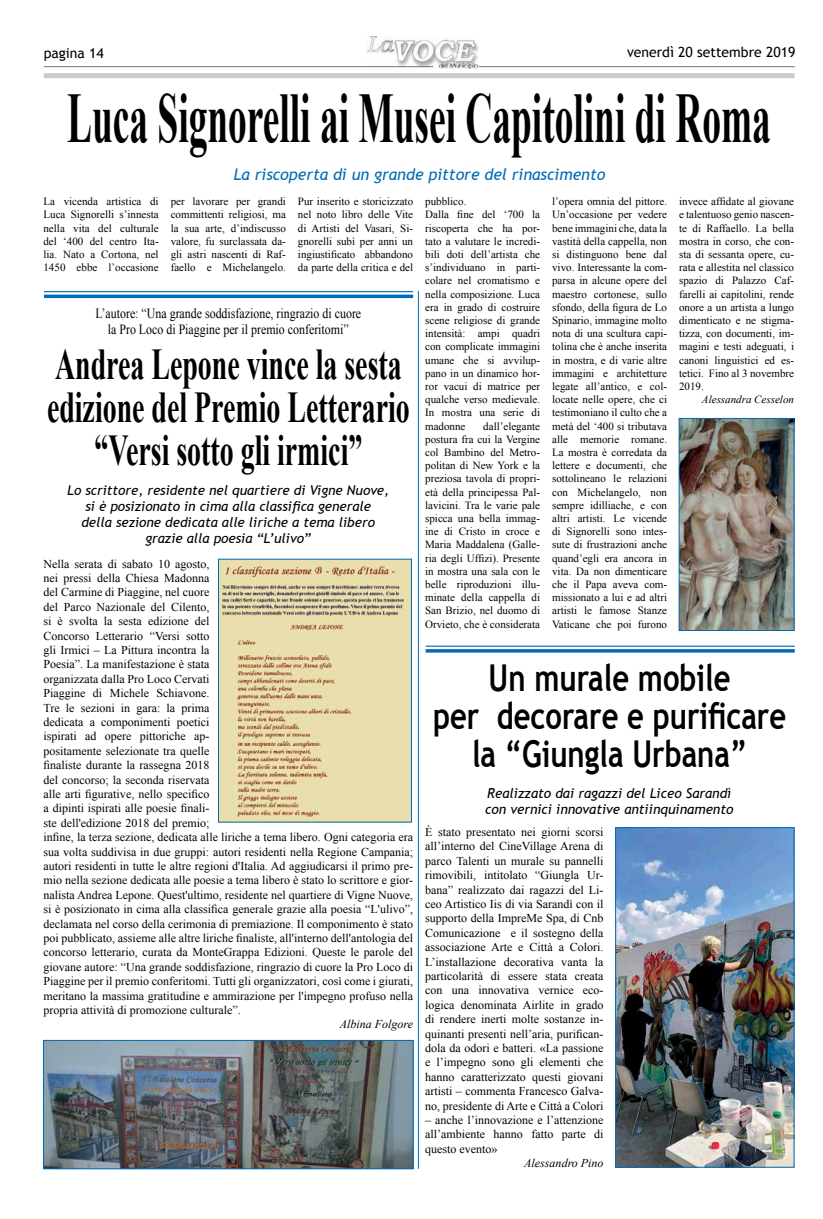
<style>
.page{position:relative;width:823px;height:1219px;background:#fff}
.page>*{position:absolute;margin:0;border:0;box-sizing:border-box;transform-origin:0 0}
.t1{font:700 71px "Times New Roman";color:#000;scale:.53 1}
.t2{font:700 44px/43px "Times New Roman";color:#000;text-align:center;scale:.63 1}
.t3{font:700 37px/38px "Trebuchet MS";color:#000;text-align:center;scale:.79 1}
.t4{font:italic 16px "Trebuchet MS";color:#006bb6}
.t5{font:14px/16px "Times New Roman";color:#000;text-align:center;scale:.85 1}
.t6{font:14px "Trebuchet MS";color:#000}
.t7{font:italic 13.6px/16.3px "Trebuchet MS";color:#000}
.t8{font:italic 13.5px/16.2px "Trebuchet MS";color:#000;text-align:center}
.t9{font:12px/14.4px "Times New Roman";color:#000;text-align:justify}
.t10{font:italic 12px "Times New Roman";color:#000}
.t11{font:11px/13.2px "Times New Roman";color:#000;text-align:justify}
.t12{font:italic 11px "Times New Roman";color:#000}
</style>
<div class="page">
<img style="left:366px;top:37px;width:112px;height:31px">
<hr style="left:44px;top:66px;width:389px;height:1px;background:#000">
<hr style="left:479px;top:66px;width:315px;height:1px;background:#000">
<div style="left:44px;top:73px;width:750px;height:5px;background:#c9cacc"></div>
<hr style="left:417px;top:291px;width:1px;height:878px;background:#006bb6">
<hr style="left:44px;top:291px;width:369px;height:1px;background:#006bb6">
<hr style="left:44px;top:295px;width:369px;height:3px;background:#006bb6">
<hr style="left:425px;top:646px;width:369px;height:1px;background:#006bb6">
<svg style="left:425px;top:649px;width:369px;height:4px"></svg>
<img style="left:616px;top:829px;width:176px;height:337px">
<div style="left:614px;top:827px;width:180px;height:341px;border:1px solid #006bb6"></div>
<img style="left:220px;top:561px;width:190px;height:260px">
<div style="left:218px;top:559px;width:194px;height:264px;border:1px solid #006bb6"></div>
<img style="left:45px;top:1042px;width:366px;height:125px">
<div style="left:43px;top:1040px;width:370px;height:129px;border:1px solid #006bb6"></div>
<img style="left:680px;top:420px;width:112px;height:209px">
<div style="left:678px;top:418px;width:116px;height:213px;border:1px solid #006bb6"></div>
<p class="t6" style="left:44px;top:44px;width:62px">pagina 14</p>
<p class="t6" style="left:626px;top:43px;width:170px">venerdì 20 settembre 2019</p>
<h1 class="t1" style="left:67px;top:67px;width:1328px">Luca Signorelli ai Musei Capitolini di Roma</h1>
<h3 class="t4" style="left:233px;top:165px;width:373px">La riscoperta di un grande pittore del rinascimento</h3>
<p class="t11" style="left:43px;top:195px;width:117px">La vicenda artistica di Luca Signorelli s’innesta nella vita del culturale del ‘400 del centro Ita&shy;lia. Nato a Cortona, nel 1450 ebbe l’occasione</p>
<p class="t11" style="left:171px;top:195px;width:117px">per lavorare per grandi committenti religiosi, ma la sua arte, d’indiscusso valore, fu surclassata da&shy;gli astri nascenti di Raf&shy;faello e Michelangelo.</p>
<p class="t11" style="left:298px;top:195px;width:117px">Pur inserito e storicizzato nel noto libro delle Vite di Artisti del Vasari, Si&shy;gnorelli subì per anni un ingiustificato abbandono da parte della critica e del</p>
<p class="t11" style="left:425px;top:195px;width:116px;text-align:left">pubblico.<br>Dalla fine del ‘700 la riscoperta che ha por&shy;tato a valutare le incredi&shy;bili doti dell’artista che s’individuano in parti&shy;colare nel cromatismo e nella composizione. Luca era in grado di costruire scene religiose di grande intensità: ampi quadri con complicate immagini umane che si avvilup&shy;pano in un dinamico hor&shy;ror vacui di matrice per qualche verso medievale.<br>In mostra una serie di madonne</p>
<p class="t11" style="left:552px;top:195px;width:116px">l’opera omnia del pittore.<br>Un’occasione per vedere bene immagini che, data la vastità della cappella, non si distinguono bene dal vivo. Interessante la com&shy;parsa in alcune opere del maestro cortonese, sullo sfondo, della figura de Lo Spinario, immagine molto nota di una scultura capi&shy;tolina che è anche inserita in mostra, e di varie altre immagini e architetture legate all’antico, e col&shy;locate nelle opere, che ci testimoniano il culto che a metà del ‘400 si tributava alle memorie romane.<br>La mostra è corredata da lettere e documenti, che sottolineano le relazioni con Michelangelo, non sempre idilliache, e con altri artisti. Le vicende di Signorelli sono intes&shy;sute di frustrazioni anche quand’egli era ancora in vita. Da non dimenticare che il Papa aveva com&shy;missionato a lui e ad altri artisti le famose Stanze Vaticane che poi furono</p>
<p class="t11" style="left:678px;top:195px;width:116px">invece affidate al giovane e talentuoso genio nascen&shy;te di Raffaello. La bella mostra in corso, che con&shy;sta di sessanta opere, cu&shy;rata e allestita nel classico spazio di Palazzo Caf&shy;farelli ai capitolini, rende onore a un artista a lungo dimenticato e ne stigma&shy;tizza, con documenti, im&shy;magini e testi adeguati, i canoni linguistici ed es&shy;tetici. Fino al 3 novembre 2019.</p>
<p class="t5" style="left:95px;top:305px;width:314px">L’autore: “Una grande soddisfazione, ringrazio di cuore la Pro Loco di Piaggine per il premio conferitomi”</p>
<h2 class="t2" style="left:47px;top:342px;width:577px">Andrea Lepone vince la sesta edizione del Premio Letterario “Versi sotto gli irmici”</h2>
<p class="t8" style="left:67px;top:482px;width:323px">Lo scrittore, residente nel quartiere di Vigne Nuove, si è posizionato in cima alla classifica generale<br>della sezione dedicata alle liriche a tema libero grazie alla poesia “L’ulivo”</p>
<p class="t12" style="left:701px;top:392px;width:93px">Alessandra Cesselon</p>
<p class="t11" style="left:425px;top:419px;width:116px;text-indent:58px">dall’elegante postura fra cui la Vergine col Bambino del Metro&shy;politan di New York e la preziosa tavola di propri&shy;età della principessa Pal&shy;lavicini. Tra le varie pale spicca una bella immag&shy;ine di Cristo in croce e Maria Maddalena (Galle&shy;ria degli Uffizi). Presente in mostra una sala con le belle riproduzioni illu&shy;minate della cappella di San Brizio, nel duomo di Orvieto, che è considerata</p>
<p class="t9" style="left:43px;top:556px;width:371px;text-align:left">Nella serata di sabato 10 agosto,<br>nei pressi della Chiesa Madonna<br>del Carmine di Piaggine, nel cuore<br>del Parco Nazionale del Cilento,<br>si è svolta la sesta edizione del<br>Concorso Letterario “Versi sotto<br>gli Irmici – La Pittura incontra la<br>Poesia”. La manifestazione è stata<br>organizzata dalla Pro Loco Cervati<br>Piaggine di Michele Schiavone.<br>Tre le sezioni in gara: la prima<br>dedicata a componimenti poetici<br>ispirati ad opere pittoriche ap-<br>positamente selezionate tra quelle<br>finaliste durante la rassegna 2018<br>del concorso; la seconda riservata<br>alle arti figurative, nello specifico<br>a dipinti ispirati alle poesie finali-<br>ste dell'edizione 2018 del premio;<br>infine, la terza sezione, dedicata alle liriche a tema libero. Ogni categoria era sua volta suddivisa in due gruppi: autori residenti nella Regione Campania; autori residenti in tutte le altre regioni d'Italia. Ad aggiudicarsi il primo pre&shy;mio nella sezione dedicata alle poesie a tema libero è stato lo scrittore e gior&shy;nalista Andrea Lepone. Quest'ultimo, residente nel quartiere di Vigne Nuove, si è posizionato in cima alla classifica generale grazie alla poesia “L'ulivo”, declamata nel corso della cerimonia di premiazione. Il componimento è stato poi pubblicato, assieme alle altre liriche finaliste, all'interno dell'antologia del concorso letterario, curata da MonteGrappa Edizioni. Queste le parole del giovane autore: “Una grande soddisfazione, ringrazio di cuore la Pro Loco di Piaggine per il premio conferitomi. Tutti gli organizzatori, così come i giurati, meritano la massima gratitudine e ammirazione per l'impegno profuso nella propria attività di promozione culturale”.</p>
<p class="t10" style="left:339px;top:1016px;width:75px">Albina Folgore</p>
<h3 class="t3" style="left:433px;top:658px;width:448px">Un murale mobile<br>per decorare e purificare la “Giungla Urbana”</h3>
<p class="t7" style="left:485px;top:785px;width:249px">Realizzato dai ragazzi del Liceo Sarandì con vernici innovative antiinquinamento</p>
<p class="t9" style="left:425px;top:824px;width:180px">È stato presentato nei giorni scorsi all’interno del CineVillage Arena di parco Talenti un murale su pannelli rimovibili, intitolato “Giungla Ur&shy;bana” realizzato dai ragazzi del Li&shy;ceo Artistico Iis di via Sarandì con il supporto della ImpreMe Spa, di Cnb Comunicazione e il sostegno della associazione Arte e Città a Colori.<br>L’installazione decorativa vanta la particolarità di essere stata creata con una innovativa vernice eco&shy;logica denominata Airlite in grado di rendere inerti molte sostanze in&shy;quinanti presenti nell’aria, purifican&shy;dola da odori e batteri. «La passione e l’impegno sono gli elementi che hanno caratterizzato questi giovani artisti – commenta Francesco Galva&shy;no, presidente di Arte e Città a Colori</p>
<p class="t9" style="left:425px;top:1112px;width:180px">– anche l’innovazione e l’attenzione all’ambiente hanno fatto parte di questo evento»</p>
<p class="t10" style="left:524px;top:1155px;width:81px">Alessandro Pino</p>
</div>
